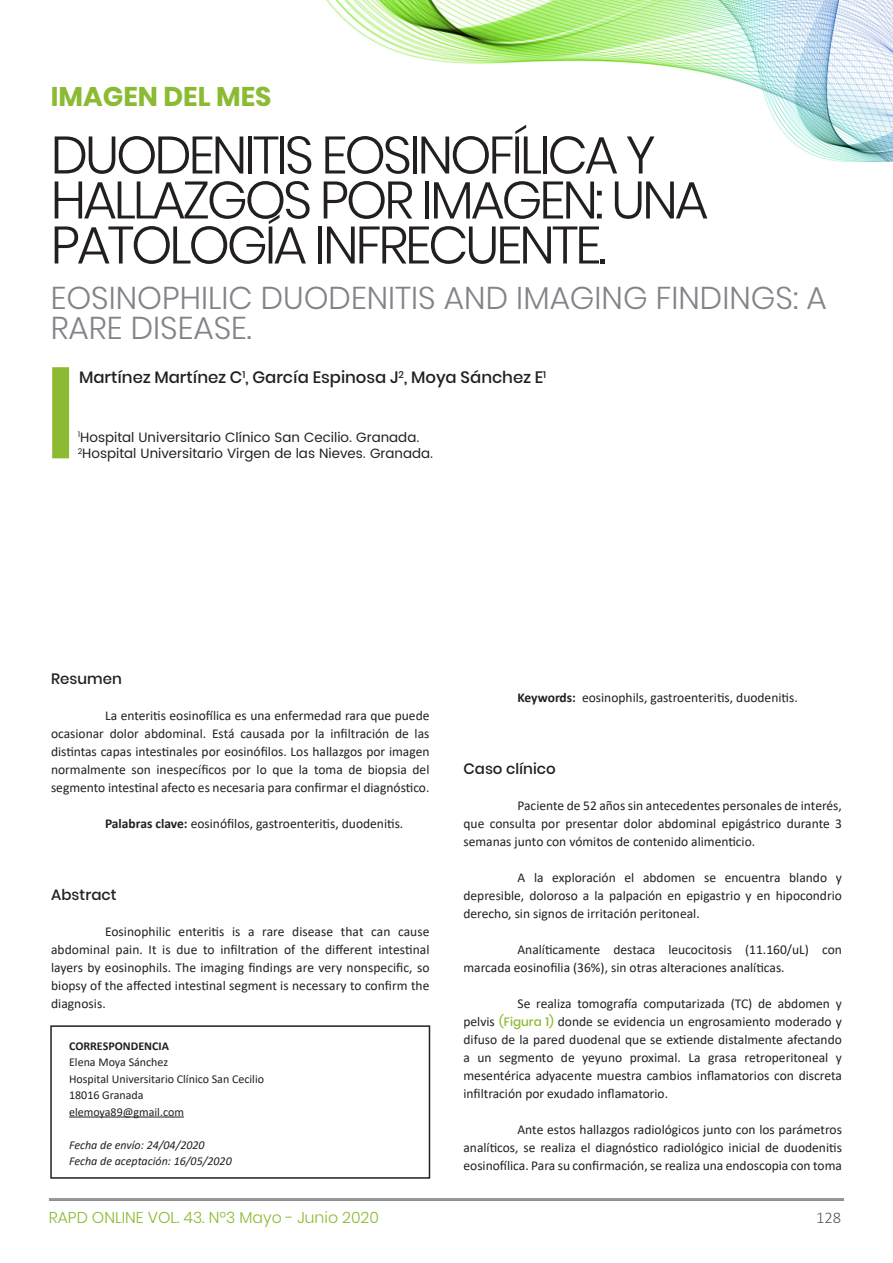
<style>
.page{position:relative;width:893px;height:1263px;background:#fff}
.page>*{position:absolute;margin:0;border:0;box-sizing:border-box;transform-origin:0 0}
.Titulo_Articulo{font:300 52.5px/45px "Poppins";letter-spacing:-.06em;color:#231f20}
.t1{font:300 31.5px/30px "Poppins";color:#838489}
.titulo_cabecera_capi{font:700 27px "Poppins";color:#8bbb33}
.Autor_Articulo{font:500 16.5px "Poppins";color:#231f20}
.t2{font:300 16.5px "Calibri";color:#525659}
.t3{font:300 15.75px "Poppins";color:#8cba33}
.Titulo_seccion{font:500 15px "Poppins";letter-spacing:.005em;color:#231f20}
.Cuerpo_de_texto{font:500 15px "Poppins";color:#231f20}
.Cuerpo_de_texto-2{font:13.5px/18px "Calibri";color:#231f20;text-align:justify}
.Titulo_seccion-2{font:13.5px/18px "Calibri";color:#231f20;text-align:justify}
.Localizacion_Articul{font:13.5px "Poppins";color:#231f20}
.t4{font:12px "Calibri";color:#231f20}
.t5{font:italic 12px "Calibri";color:#231f20}
.t6{font:700 12px "Calibri";color:#231f20}
.s1{font-weight:700}
.s2{font-family:"Poppins";font-weight:500;font-size:12px;color:#8bbb33}
</style>
<div class="page">
<hr style="left:49px;top:1199px;width:795px;height:1px;background:#525659">
<hr style="left:49px;top:1200px;width:795px;height:1px;background:#525659">
<img style="left:326px;top:0;width:567px;height:161px">
<div style="left:51px;top:366px;width:20px;height:94px;background:#8cba33;border:2px solid #fff"></div>
<div style="left:50px;top:1025px;width:380px;height:154px;border:2px solid #231f20"></div>
<hr style="left:69px;top:1116px;width:115px;height:1px;background:#231f20">
<p class="titulo_cabecera_capi" style="left:51px;top:81px;width:222px">IMAGEN DEL MES</p>
<p class="Titulo_Articulo" style="left:51px;top:133px;width:659px">DUODENITIS EOSINOFÍLICA Y<br>HALLAZGOS POR IMAGEN: UNA<br>PATOLOGÍA INFRECUENTE.</p>
<p class="t1" style="left:51px;top:283px;width:778px">EOSINOPHILIC DUODENITIS AND IMAGING FINDINGS: A<br>RARE DISEASE.</p>
<p class="Autor_Articulo" style="left:79px;top:368px;width:469px">Martínez Martínez C<sup>1</sup>, García Espinosa J<sup>2</sup>, Moya Sánchez E<sup>1</sup></p>
<p class="Localizacion_Articul" style="left:78px;top:427px;width:343px"><sup>1</sup>Hospital Universitario Clínico San Cecilio. Granada.</p>
<p class="Localizacion_Articul" style="left:78px;top:443px;width:357px"><sup>2</sup>Hospital Universitario Virgen de las Nieves. Granada.</p>
<p class="Titulo_seccion" style="left:51px;top:670px;width:73px">Resumen</p>
<p class="Titulo_seccion-2" style="left:51px;top:706px;width:380px;text-indent:54px">La enteritis eosinofílica es una enfermedad rara que puede ocasionar dolor abdominal. Está causada por la infiltración de las distintas capas intestinales por eosinófilos. Los hallazgos por imagen normalmente son inespecíficos por lo que la toma de biopsia del segmento intestinal afecto es necesaria para confirmar el diagnóstico.</p>
<p class="Titulo_seccion-2" style="left:105px;top:814px;width:300px"><span class="s1">Palabras clave:</span> eosinófilos, gastroenteritis, duodenitis.</p>
<p class="Titulo_seccion" style="left:51px;top:886px;width:67px">Abstract</p>
<p class="Cuerpo_de_texto-2" style="left:51px;top:922px;width:380px;text-indent:54px">Eosinophilic enteritis is a rare disease that can cause abdominal pain. It is due to infiltration of the different intestinal layers by eosinophils. The imaging findings are very nonspecific, so biopsy of the affected intestinal segment is necessary to confirm the diagnosis.</p>
<p class="t6" style="left:69px;top:1037px;width:101px">CORRESPONDENCIA</p>
<p class="t4" style="left:69px;top:1054px;width:101px">Elena Moya Sánchez</p>
<p class="t4" style="left:69px;top:1070px;width:196px">Hospital Universitario Clínico San Cecilio</p>
<p class="t4" style="left:69px;top:1087px;width:76px">18016 Granada</p>
<p class="t4" style="left:69px;top:1103px;width:116px">elemoya89@gmail.com</p>
<p class="t5" style="left:69px;top:1136px;width:137px">Fecha de envío: 24/04/2020</p>
<p class="t5" style="left:69px;top:1153px;width:164px">Fecha de aceptación: 16/05/2020</p>
<p class="Cuerpo_de_texto-2" style="left:517px;top:688px;width:282px"><span class="s1">Keywords:</span> eosinophils, gastroenteritis, duodenitis.</p>
<p class="Cuerpo_de_texto" style="left:463px;top:760px;width:94px">Caso clínico</p>
<p class="Cuerpo_de_texto-2" style="left:463px;top:796px;width:380px;text-indent:54px">Paciente de 52 años sin antecedentes personales de interés, que consulta por presentar dolor abdominal epigástrico durante 3 semanas junto con vómitos de contenido alimenticio.</p>
<p class="Cuerpo_de_texto-2" style="left:463px;top:868px;width:380px;text-indent:54px">A la exploración el abdomen se encuentra blando y depresible, doloroso a la palpación en epigastrio y en hipocondrio derecho, sin signos de irritación peritoneal.</p>
<p class="Cuerpo_de_texto-2" style="left:463px;top:940px;width:380px;text-indent:54px">Analíticamente destaca leucocitosis (11.160/uL) con marcada eosinofilia (36%), sin otras alteraciones analíticas.</p>
<p class="Cuerpo_de_texto-2" style="left:463px;top:994px;width:380px;text-indent:54px">Se realiza tomografía computarizada (TC) de abdomen y pelvis <span class="s2">(Figura 1)</span> donde se evidencia un engrosamiento moderado y difuso de la pared duodenal que se extiende distalmente afectando a un segmento de yeyuno proximal. La grasa retroperitoneal y mesentérica adyacente muestra cambios inflamatorios con discreta infiltración por exudado inflamatorio.</p>
<p class="Cuerpo_de_texto-2" style="left:463px;top:1120px;width:380px;text-indent:54px">Ante estos hallazgos radiológicos junto con los parámetros analíticos, se realiza el diagnóstico radiológico inicial de duodenitis eosinofílica. Para su confirmación, se realiza una endoscopia con toma</p>
<p class="t3" style="left:49px;top:1208px;width:332px">RAPD ONLINE VOL. 43. Nº3 Mayo - Junio 2020</p>
<p class="t2" style="left:816px;top:1207px;width:27px">128</p>
</div>
